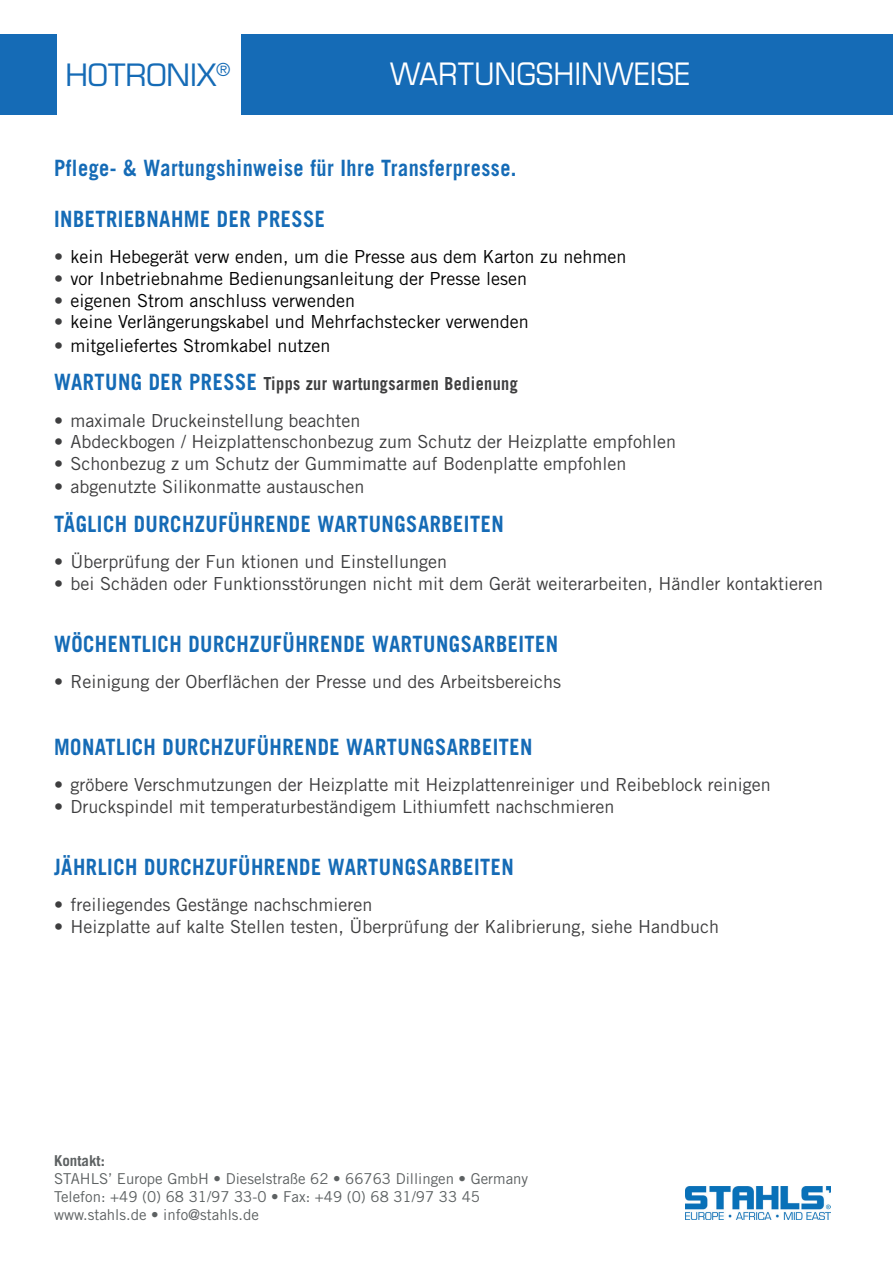
<style>
.page{position:relative;width:893px;height:1263px;background:#fff}
.page>*{position:absolute;margin:0;border:0;box-sizing:border-box;transform-origin:0 0}
.t1{font:30px "Eurostile LT Std";letter-spacing:.025em;color:#fff;scale:.9 1}
.t2{font:30px "Eurostile LT Std";color:#156bb6}
.t3{font:700 22.5px "Trade Gothic LT Std";letter-spacing:.025em;color:#156bb6;scale:.9 1}
.t4{font:18px "Trade Gothic LT Std";color:#3e3e3f}
.t5{font:18px/38.4px "Trade Gothic LT Std";color:#000}
.t6{font:15px/18px "Trade Gothic LT Std";color:#5d6162}
.t7{font:700 15px "Trade Gothic LT Std";color:#5d6162}
.s1{color:#3e3e3f}
.s2{font-weight:700;font-size:22.5px;color:#156bb6}
.s3{font-weight:700;color:#3e3e3f}
</style>
<div class="page">
<div style="left:0;top:34px;width:893px;height:80px;background:#156bb6"></div>
<div style="left:57px;top:31px;width:183px;height:88px;background:#fff"></div>
<img style="left:686px;top:1186px;width:144px;height:34px">
<h1 class="t2" style="left:65px;top:57px;width:166px">HOTRONIX<sup>®</sup></h1>
<h1 class="t1" style="left:390px;top:56px;width:335px">WARTUNGSHINWEISE</h1>
<p class="t3" style="left:54px;top:154px;width:515px">Pflege- &amp; Wartungshinweise für Ihre Transferpresse.</p>
<p class="t3" style="left:54px;top:205px;width:303px">INBETRIEBNAHME DER PRESSE</p>
<p class="t5" style="left:54px;top:237px;width:574px"><span class="s1">•</span> kein Hebegerät verw enden, um die Presse aus dem Karton zu nehmen</p>
<p class="t5" style="left:54px;top:259px;width:475px"><span class="s1">•</span> vor Inbetriebnahme Bedienungsanleitung der Presse lesen</p>
<p class="t5" style="left:54px;top:281px;width:302px"><span class="s1">•</span> eigenen Strom anschluss verwenden</p>
<p class="t5" style="left:54px;top:302px;width:476px"><span class="s1">•</span> keine Verlängerungskabel und Mehrfachstecker verwenden</p>
<p class="t5" style="left:54px;top:326px;width:465px"><span class="s1">•</span> mitgeliefertes Stromkabel nutzen<br><span class="s2">WARTUNG DER PRESSE</span> <span class="s3">Tipps zur wartungsarmen Bedienung</span></p>
<p class="t4" style="left:54px;top:409px;width:308px">• maximale Druckeinstellung beachten</p>
<p class="t4" style="left:54px;top:431px;width:623px">• Abdeckbogen / Heizplattenschonbezug zum Schutz der Heizplatte empfohlen</p>
<p class="t4" style="left:54px;top:452px;width:574px">• Schonbezug z um Schutz der Gummimatte auf Bodenplatte empfohlen</p>
<p class="t4" style="left:54px;top:476px;width:312px">• abgenutzte Silikonmatte austauschen</p>
<p class="t3" style="left:54px;top:510px;width:501px">TÄGLICH DURCHZUFÜHRENDE WARTUNGSARBEITEN</p>
<p class="t4" style="left:54px;top:551px;width:395px">• Überprüfung der Fun ktionen und Einstellungen</p>
<p class="t4" style="left:54px;top:572px;width:770px">• bei Schäden oder Funktionsstörungen nicht mit dem Gerät weiterarbeiten, Händler kontaktieren</p>
<p class="t3" style="left:54px;top:630px;width:562px">WÖCHENTLICH DURCHZUFÜHRENDE WARTUNGSARBEITEN</p>
<p class="t4" style="left:54px;top:671px;width:509px">• Reinigung der Oberflächen der Presse und des Arbeitsbereichs</p>
<p class="t3" style="left:54px;top:733px;width:533px">MONATLICH DURCHZUFÜHRENDE WARTUNGSARBEITEN</p>
<p class="t4" style="left:54px;top:774px;width:718px">• gröbere Verschmutzungen der Heizplatte mit Heizplattenreiniger und Reibeblock reinigen</p>
<p class="t4" style="left:54px;top:796px;width:562px">• Druckspindel mit temperaturbeständigem Lithiumfett nachschmieren</p>
<p class="t3" style="left:54px;top:853px;width:512px">JÄHRLICH DURCHZUFÜHRENDE WARTUNGSARBEITEN</p>
<p class="t4" style="left:54px;top:894px;width:320px">• freiliegendes Gestänge nachschmieren</p>
<p class="t4" style="left:54px;top:916px;width:666px">• Heizplatte auf kalte Stellen testen, Überprüfung der Kalibrierung, siehe Handbuch</p>
<p class="t7" style="left:54px;top:1152px;width:52px">Kontakt:</p>
<p class="t6" style="left:54px;top:1170px;width:476px">STAHLS’ Europe GmbH • Dieselstraße 62 • 66763 Dillingen • Germany<br>Telefon: +49 (0) 68 31/97 33-0 • Fax: +49 (0) 68 31/97 33 45 www.stahls.de • info@stahls.de</p>
</div>
